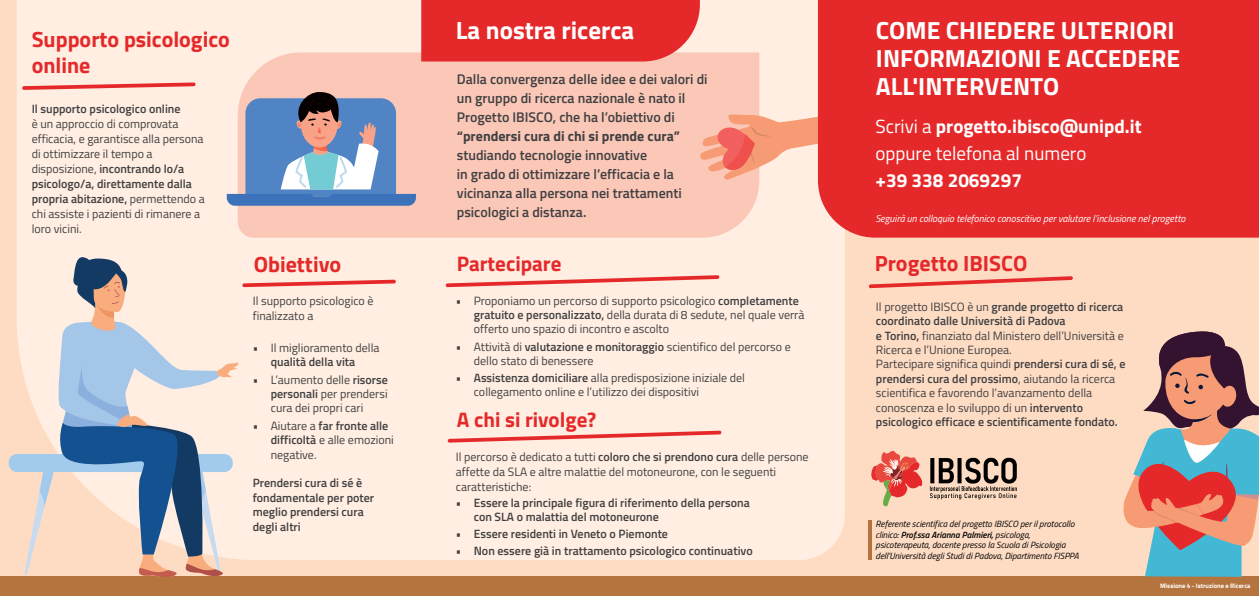
<style>
.page{position:relative;width:1259px;height:596px;background:#fff}
.page>*{position:absolute;margin:0;border:0;box-sizing:border-box;transform-origin:0 0}
.t1{font:700 25px "Titillium Web";color:#fff}
.t2{font:700 24.8px/28.1px "Titillium Web";color:#fff}
.t3{font:700 22px/26.4px "Titillium Web";color:#e5292a}
.t4{font:700 21px "Titillium Web";color:#e5292a}
.t5{font:19px/27px "Titillium Web";color:#fff}
.t6{font:700 19px "Titillium Web";color:#fff}
.t7{font:600 14px/19px "Titillium Web";color:#414042}
.t8{font:700 14px "Titillium Web";color:#414042}
.t9{font:12px/14.4px "Titillium Web";color:#414042}
.t10{font:600 12px/14.4px "Titillium Web";color:#414042}
.t11{font:italic 10px "Titillium Web";color:#fff}
.t12{font:italic 9px/10.8px "Titillium Web";color:#000}
.t13{font:700 6.5px "Titillium Web";color:#fff}
.s1{font-weight:600}
.s2{font-weight:700}
</style>
<div class="page">
<div style="left:0;top:0;width:1259px;height:595px;background:#fedcc4"></div>
<div style="left:0;top:576px;width:1259px;height:19px;background:#b5743e"></div>
<div style="left:17px;top:0;width:828px;height:559px;background:#ffeee1"></div>
<svg style="left:22px;top:82px;width:174px;height:8px"></svg>
<hr style="left:868px;top:520px;width:3px;height:39px;background:#b5743e">
<div style="left:9px;top:453px;width:224px;height:18px;background:#a2caec;border-radius:8px"></div>
<svg style="left:24px;top:255px;width:372px;height:322px;background:#dfd5d1"></svg>
<svg style="left:447px;top:430px;width:275px;height:12px;background:#f6b1a8"></svg>
<svg style="left:445px;top:275px;width:275px;height:12px;background:#f6b0a8"></svg>
<svg style="left:869px;top:276px;width:204px;height:12px"></svg>
<div style="left:238px;top:52px;width:521px;height:185px;background:#fbc8b8"></div>
<div style="left:421px;top:0;width:279px;height:61px;background:#e5292a"></div>
<svg style="left:227px;top:92px;width:189px;height:114px;background:#8f9fbd"></svg>
<svg style="left:699px;top:113px;width:119px;height:67px;background:#f8af99"></svg>
<div style="left:818px;top:0;width:441px;height:237px;background:#e5292a"></div>
<svg style="left:1123px;top:331px;width:136px;height:245px"></svg>
<svg style="left:930px;top:457px;width:87px;height:42px"></svg>
<svg style="left:871px;top:451px;width:51px;height:55px"></svg>
<h3 class="t3" style="left:32px;top:25px;width:200px">Supporto psicologico online</h3>
<p class="t10" style="left:32px;top:101px;width:150px">Il supporto psicologico online</p>
<p class="t9" style="left:32px;top:115px;width:175px;line-height:15px">è un approccio di comprovata efficacia, e garantisce alla persona di ottimizzare il tempo a disposizione, <span class="s1">incontrando lo/a psicologo/a, direttamente dalla propria abitazione,</span> permettendo a chi assiste i pazienti di rimanere a loro vicini.</p>
<h3 class="t3" style="left:254px;top:250px;width:89px">Obiettivo</h3>
<p class="t9" style="left:253px;top:293px;width:122px">Il supporto psicologico è finalizzato a</p>
<p class="t9" style="left:253px;top:339px;width:128px">• Il miglioramento della</p>
<p class="t10" style="left:271px;top:354px;width:86px">qualità della vita</p>
<p class="t9" style="left:271px;top:371px;width:119px;text-align:justify;text-indent:-18px">• L’aumento delle <span class="s1">risorse personali</span> per prendersi cura dei propri cari</p>
<p class="t9" style="left:271px;top:417px;width:125px;text-indent:-18px">• Aiutare a <span class="s1">far fronte alle difficoltà</span> e alle emozioni negative.</p>
<p class="t10" style="left:253px;top:475px;width:123px">Prendersi cura di sé è fondamentale per poter meglio prendersi cura degli altri</p>
<h1 class="t1" style="left:456px;top:11px;width:180px">La nostra ricerca</h1>
<p class="t7" style="left:457px;top:69px;width:252px">Dalla convergenza delle idee e dei valori di un gruppo di ricerca nazionale è nato il<br>Progetto IBISCO, che ha l’obiettivo di</p>
<p class="t8" style="left:457px;top:125px;width:225px">“prendersi cura di chi si prende cura”</p>
<p class="t7" style="left:457px;top:145px;width:226px">studiando tecnologie innovative<br>in grado di ottimizzare l’efficacia e la vicinanza alla persona nei trattamenti psicologici a distanza.</p>
<h3 class="t4" style="left:457px;top:248px;width:106px">Partecipare</h3>
<p class="t9" style="left:474px;top:293px;width:332px;line-height:14px;text-indent:-18px">• Proponiamo un percorso di supporto psicologico <span class="s1">completamente gratuito e personalizzato,</span> della durata di 8 sedute, nel quale verrà offerto uno spazio di incontro e ascolto</p>
<p class="t9" style="left:474px;top:338px;width:318px;line-height:14px;text-indent:-18px">• Attività di <span class="s1">valutazione e monitoraggio</span> scientifico del percorso e dello stato di benessere</p>
<p class="t9" style="left:474px;top:369px;width:273px;line-height:14px;text-indent:-18px"><span class="s1">• Assistenza domiciliare</span> alla predisposizione iniziale del collegamento online e l’utilizzo dei dispositivi</p>
<h3 class="t4" style="left:457px;top:403px;width:141px">A chi si rivolge?</h3>
<p class="t9" style="left:456px;top:448px;width:354px;line-height:15px">Il percorso è dedicato a tutti <span class="s1">coloro che si prendono cura</span> delle persone affette da SLA e altre malattie del motoneurone, con le seguenti caratteristiche:</p>
<p class="t10" style="left:474px;top:495px;width:277px;line-height:14px;text-indent:-18px">• Essere la principale figura di riferimento della persona con SLA o malattia del motoneurone</p>
<p class="t10" style="left:456px;top:525px;width:214px">• Essere residenti in Veneto o Piemonte</p>
<p class="t10" style="left:456px;top:542px;width:298px">• Non essere già in trattamento psicologico continuativo</p>
<h2 class="t2" style="left:876px;top:15px;width:306px">COME CHIEDERE ULTERIORI<br>INFORMAZIONI E ACCEDERE<br>ALL'INTERVENTO</h2>
<h3 class="t5" style="left:875px;top:112px;width:268px">Scrivi a <span class="s2">progetto.ibisco@unipd.it </span>oppure telefona al numero</h3>
<h3 class="t6" style="left:875px;top:165px;width:148px">+39 338 2069297</h3>
<p class="t11" style="left:875px;top:211px;width:312px">Seguirà un colloquio telefonico conoscitivo per valutare l’inclusione nel progetto</p>
<h3 class="t3" style="left:875px;top:248px;width:154px">Progetto IBISCO</h3>
<p class="t9" style="left:876px;top:298px;width:251px">Il progetto IBISCO è un <span class="s1">grande progetto di ricerca coordinato dalle Università di Padova<br>e Torino,</span> finanziato dal Ministero dell’Università e Ricerca e l’Unione Europea.<br>Partecipare significa quindi <span class="s1">prendersi cura di sé, e prendersi cura del prossimo</span>, aiutando la ricerca scientifica e favorendo l’avanzamento della conoscenza e lo sviluppo di un <span class="s1">intervento psicologico efficace e scientificamente fondato.</span></p>
<p class="t12" style="left:875px;top:517px;width:205px">Referente scientifica del progetto IBISCO per il protocollo clinico: <span class="s1">Prof.ssa Arianna Palmieri,</span> psicologa, psicoterapeuta, docente presso la Scuola di Psicologia dell'Università degli Studi di Padova, Dipartimento FISPPA</p>
<p class="t13" style="left:1160px;top:580px;width:92px">Missione 4 - Istruzione e Ricerca</p>
</div>
